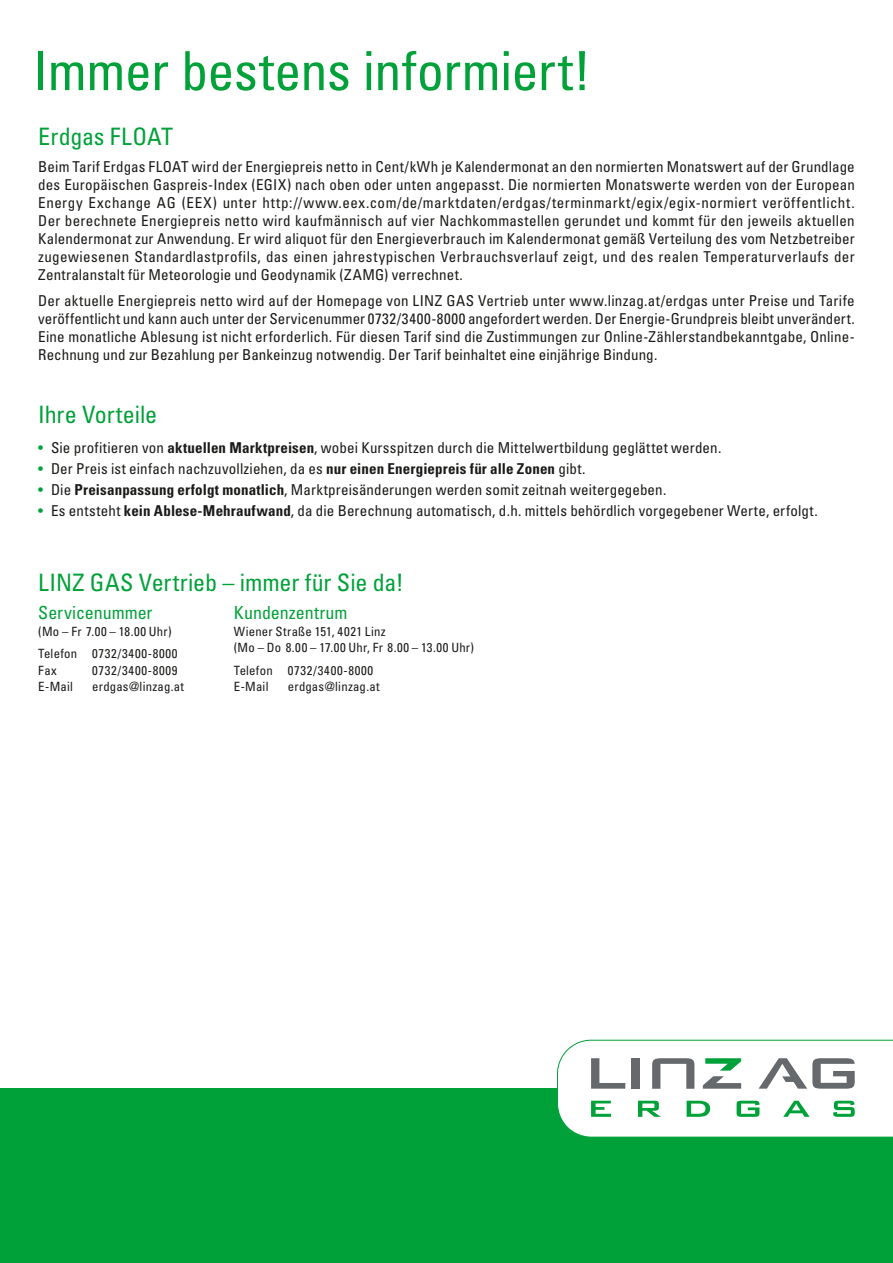
<style>
.page{position:relative;width:893px;height:1263px;background:#fff}
.page>*{position:absolute;margin:0;border:0;box-sizing:border-box;transform-origin:0 0}
.H2___RS{font:condensed 54px "Univers LT Std";letter-spacing:-.01em;color:#00a139}
.H3_-_RS{font:condensed 24px "Univers LT Std";letter-spacing:-.005em;color:#00a139}
.H4_-_RS{font:condensed 18px "Univers LT Std";color:#00a139}
.P_-_RS{font:condensed 15px/18px "Univers LT Std";letter-spacing:.01em;color:#1a1a18;text-align:justify}
.P_-_RS_Kontakt{font:condensed 12.75px/16.5px "Univers LT Std";letter-spacing:.02em;color:#1a1a18}
.P_-_RS_Kontakt-2{font:condensed 12.75px/16.5px "Univers LT Std";letter-spacing:.045em;color:#1a1a18}
.P_-_RS_Kontakt-3{font:condensed 12.75px "Univers LT Std";letter-spacing:.06em;color:#1a1a18}
.s1{color:#00a139}
.s2{font-weight:700}
</style>
<div class="page">
<div style="left:0;top:1089px;width:893px;height:174px;background:#00a139"></div>
<svg style="left:555px;top:1039px;width:338px;height:99px"></svg>
<h2 class="H2___RS" style="left:33px;top:37px;width:559px">Immer bestens informiert!</h2>
<h3 class="H3_-_RS" style="left:38px;top:121px;width:136px">Erdgas FLOAT</h3>
<p class="P_-_RS" style="left:38px;top:157px;width:818px">Beim Tarif Erdgas FLOAT wird der Energiepreis netto in Cent/kWh je Kalendermonat an den normierten Monatswert auf der Grundlage des Europäischen Gaspreis-Index (EGIX) nach oben oder unten angepasst. Die normierten Monatswerte werden von der European Energy Exchange AG (EEX) unter http://www.eex.com/de/marktdaten/erdgas/terminmarkt/egix/egix-normiert veröffentlicht.<br>Der berechnete Energiepreis netto wird kaufmännisch auf vier Nachkommastellen gerundet und kommt für den jeweils aktuellen Kalendermonat zur Anwendung. Er wird aliquot für den Energieverbrauch im Kalendermonat gemäß Verteilung des vom Netzbetreiber zugewiesenen Standardlastprofils, das einen jahrestypischen Verbrauchsverlauf zeigt, und des realen Temperaturverlaufs der Zentralanstalt für Meteorologie und Geodynamik (ZAMG) verrechnet.</p>
<p class="P_-_RS" style="left:38px;top:292px;width:818px">Der aktuelle Energiepreis netto wird auf der Homepage von LINZ GAS Vertrieb unter www.linzag.at/erdgas unter Preise und Tarife veröffentlicht und kann auch unter der Servicenummer 0732/3400-8000 angefordert werden. Der Energie-Grundpreis bleibt unverändert.<br>Eine monatliche Ablesung ist nicht erforderlich. Für diesen Tarif sind die Zustimmungen zur Online-Zählerstandbekanntgabe, Online-Rechnung und zur Bezahlung per Bankeinzug notwendig. Der Tarif beinhaltet eine einjährige Bindung.</p>
<h3 class="H3_-_RS" style="left:38px;top:399px;width:120px">Ihre Vorteile</h3>
<p class="P_-_RS" style="left:38px;top:438px;width:685px"><span class="s1">•</span> Sie profitieren von <span class="s2">aktuellen Marktpreisen</span>, wobei Kursspitzen durch die Mittelwertbildung geglättet werden.</p>
<p class="P_-_RS" style="left:38px;top:459px;width:549px"><span class="s1">•</span> Der Preis ist einfach nachzuvollziehen, da es <span class="s2">nur einen Energiepreis für alle Zonen</span> gibt.</p>
<p class="P_-_RS" style="left:38px;top:480px;width:630px"><span class="s1">•</span> Die <span class="s2">Preisanpassung erfolgt monatlich</span>, Marktpreisänderungen werden somit zeitnah weitergegeben.</p>
<p class="P_-_RS" style="left:38px;top:501px;width:781px"><span class="s1">•</span> Es entsteht <span class="s2">kein Ablese-Mehraufwand</span>, da die Berechnung automatisch, d.h. mittels behördlich vorgegebener Werte, erfolgt.</p>
<h3 class="H3_-_RS" style="left:38px;top:567px;width:367px">LINZ GAS Vertrieb – immer für Sie da!</h3>
<h4 class="H4_-_RS" style="left:38px;top:601px;width:116px">Servicenummer</h4>
<p class="P_-_RS_Kontakt" style="left:38px;top:622px;width:135px">(Mo – Fr 7.00 – 18.00 Uhr)</p>
<p class="P_-_RS_Kontakt-2" style="left:38px;top:645px;width:141px">Telefon 0732/3400-8000<br>Fax</p>
<h4 class="H4_-_RS" style="left:234px;top:601px;width:115px">Kundenzentrum</h4>
<p class="P_-_RS_Kontakt" style="left:234px;top:622px;width:242px">Wiener Straße 151, 4021 Linz<br>(Mo – Do 8.00 – 17.00 Uhr, Fr 8.00 – 13.00 Uhr)</p>
<p class="P_-_RS_Kontakt" style="left:234px;top:662px;width:141px">Telefon 0732/3400-8000<br>E-Mail</p>
<p class="P_-_RS_Kontakt-3" style="left:92px;top:662px;width:87px">0732/3400-8009</p>
<p class="P_-_RS_Kontakt" style="left:38px;top:678px;width:36px">E-Mail</p>
<p class="P_-_RS_Kontakt" style="left:92px;top:678px;width:93px">erdgas@linzag.at</p>
<p class="P_-_RS_Kontakt" style="left:288px;top:678px;width:93px">erdgas@linzag.at</p>
</div>
